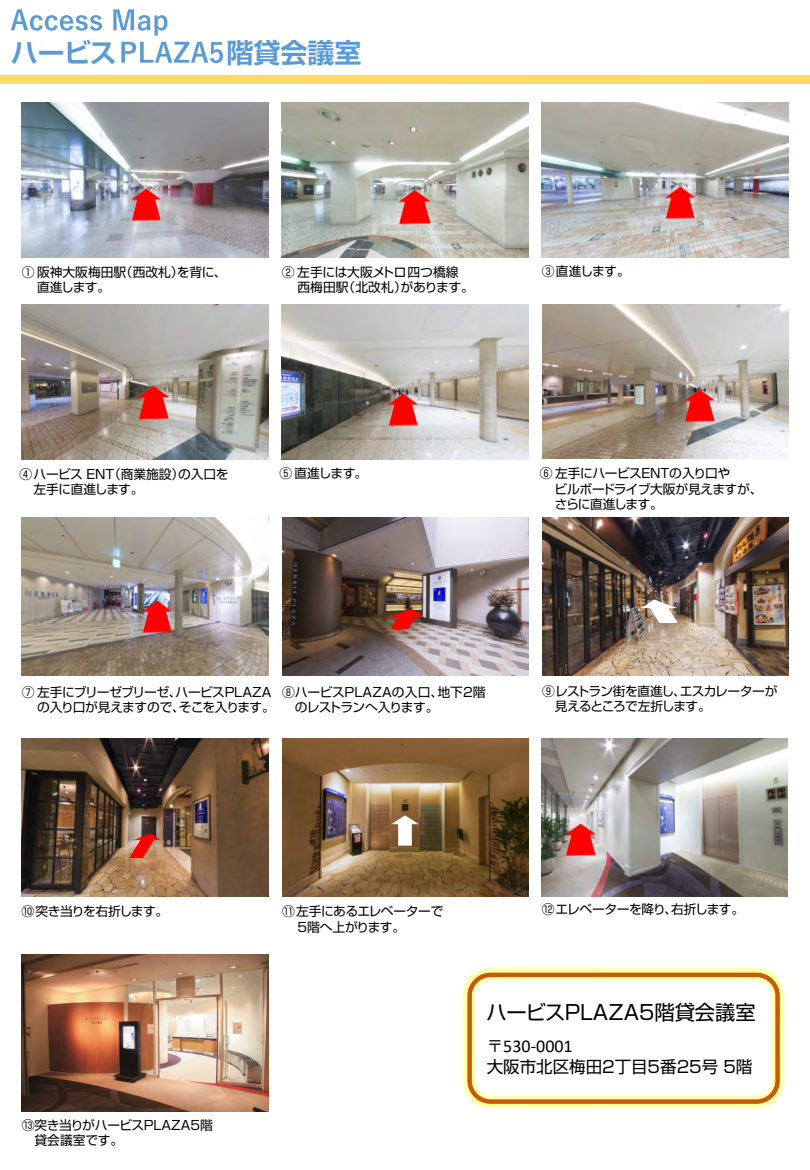
<style>
.page{position:relative;width:810px;height:1170px;background:#fff}
.page>*{position:absolute;margin:0;border:0;box-sizing:border-box;transform-origin:0 0}
.t1{font:700 27px "Shin Go Pro De";color:#5b9bd5}
.t2{font:20.25px "Shin Go Pro";color:#000}
.t3{font:18px "Calibri";color:#000}
.t4{font:16.5px "Shin Go Pro";color:#000}
.t5{font:12.75px/15.3px "Shin Go Pro";letter-spacing:-.03em;color:#000}
.t6{font:12.75px/15.3px "Shin Go Pro";color:#000}
.t7{font:12.75px/15.3px "Shin Go Pro";letter-spacing:-.01em;color:#000}
.t8{font:12.75px/15.3px "Shin Go Pro";letter-spacing:-.055em;color:#000}
.s1{font-family:"Koz Go Pr 6 N";font-size:16.5px}
</style>
<div class="page">
<svg style="left:11px;top:9px;width:91px;height:22px"></svg>
<svg style="left:113px;top:9px;width:55px;height:27px"></svg>
<svg style="left:121px;top:42px;width:102px;height:21px"></svg>
<div style="left:0;top:75px;width:810px;height:9px;background:#ffd966"></div>
<img style="left:22px;top:103px;width:246px;height:154px">
<img style="left:129px;top:182px;width:31px;height:48px">
<img style="left:282px;top:103px;width:246px;height:154px">
<img style="left:397px;top:183px;width:33px;height:52px">
<img style="left:542px;top:103px;width:246px;height:154px">
<img style="left:663px;top:181px;width:32px;height:48px">
<img style="left:22px;top:304px;width:246px;height:155px">
<img style="left:136px;top:380px;width:33px;height:50px">
<img style="left:282px;top:305px;width:246px;height:155px">
<img style="left:542px;top:305px;width:247px;height:153px">
<img style="left:22px;top:518px;width:246px;height:157px">
<img style="left:282px;top:518px;width:246px;height:157px">
<img style="left:542px;top:518px;width:246px;height:157px">
<img style="left:22px;top:739px;width:246px;height:157px">
<img style="left:282px;top:739px;width:246px;height:158px">
<img style="left:542px;top:739px;width:245px;height:157px">
<img style="left:22px;top:954px;width:246px;height:157px">
<img style="left:386px;top:387px;width:32px;height:48px">
<img style="left:683px;top:384px;width:31px;height:48px">
<img style="left:140px;top:594px;width:32px;height:48px">
<img style="left:383px;top:609px;width:46px;height:19px">
<img style="left:636px;top:599px;width:51px;height:23px">
<img style="left:122px;top:834px;width:42px;height:24px">
<img style="left:391px;top:815px;width:27px;height:30px">
<img style="left:564px;top:817px;width:31px;height:48px">
<img style="left:462px;top:967px;width:325px;height:144px">
<div style="left:467px;top:973px;width:313px;height:131px;border:4px solid #c55a11;border-radius:21px"></div>
<h1 class="t1" style="left:11px;top:30px;width:107px">ハービス</h1>
<h1 class="t1" style="left:226px;top:30px;width:136px">階貸会議室</h1>
<p class="t6" style="left:37px;top:262px;width:191px;text-indent:-15px">① 阪神大阪梅田駅（西改札）を背に、直進します。</p>
<p class="t6" style="left:297px;top:262px;width:178px;text-indent:-16px">② 左手には大阪メトロ四つ橋線西梅田駅（北改札）があります。</p>
<p class="t5" style="left:542px;top:262px;width:89px">③直進します。</p>
<p class="t7" style="left:33px;top:465px;width:197px;text-indent:-14px">④ハービス ENT（商業施設）の入口を左手に直進します。</p>
<p class="t5" style="left:279px;top:464px;width:89px">⑤ 直進します。</p>
<p class="t5" style="left:554px;top:464px;width:210px;text-indent:-15px">⑥ 左手にハービスENTの入り口や<br>ビルボードライブ大阪が見えますが、さらに直進します。</p>
<p class="t5" style="left:22px;top:683px;width:255px;text-align:right">⑦ 左手にブリーゼブリーゼ、ハービスPLAZAの入り口が見えますので、そこを入ります。</p>
<p class="t6" style="left:282px;top:683px;width:205px">⑧ハービスPLAZAの入口、地下2階　のレストランへ入ります。</p>
<p class="t8" style="left:555px;top:682px;width:224px;text-indent:-13px">⑨レストラン街を直進し、エスカレーターが見えるところで左折します。</p>
<p class="t5" style="left:22px;top:902px;width:148px">⑩突き当りを右折します。</p>
<p class="t7" style="left:35px;top:1116px;width:180px;text-indent:-13px">⑬突き当りがハービスPLAZA5階貸会議室です。</p>
<p class="t5" style="left:297px;top:902px;width:148px;text-indent:-15px">⑪左手にあるエレベーターで<br>5階へ上がります。</p>
<p class="t5" style="left:542px;top:900px;width:204px">⑫エレベーターを降り、右折します。</p>
<h2 class="t2" style="left:487px;top:996px;width:271px">ハービスPLAZA5階貸会議室</h2>
<h3 class="t3" style="left:487px;top:1033px;width:88px"><span class="s1">〒</span>530-0001</h3>
<p class="t4" style="left:487px;top:1053px;width:267px">大阪市北区梅田2丁目5番25号 ５階</p>
</div>
